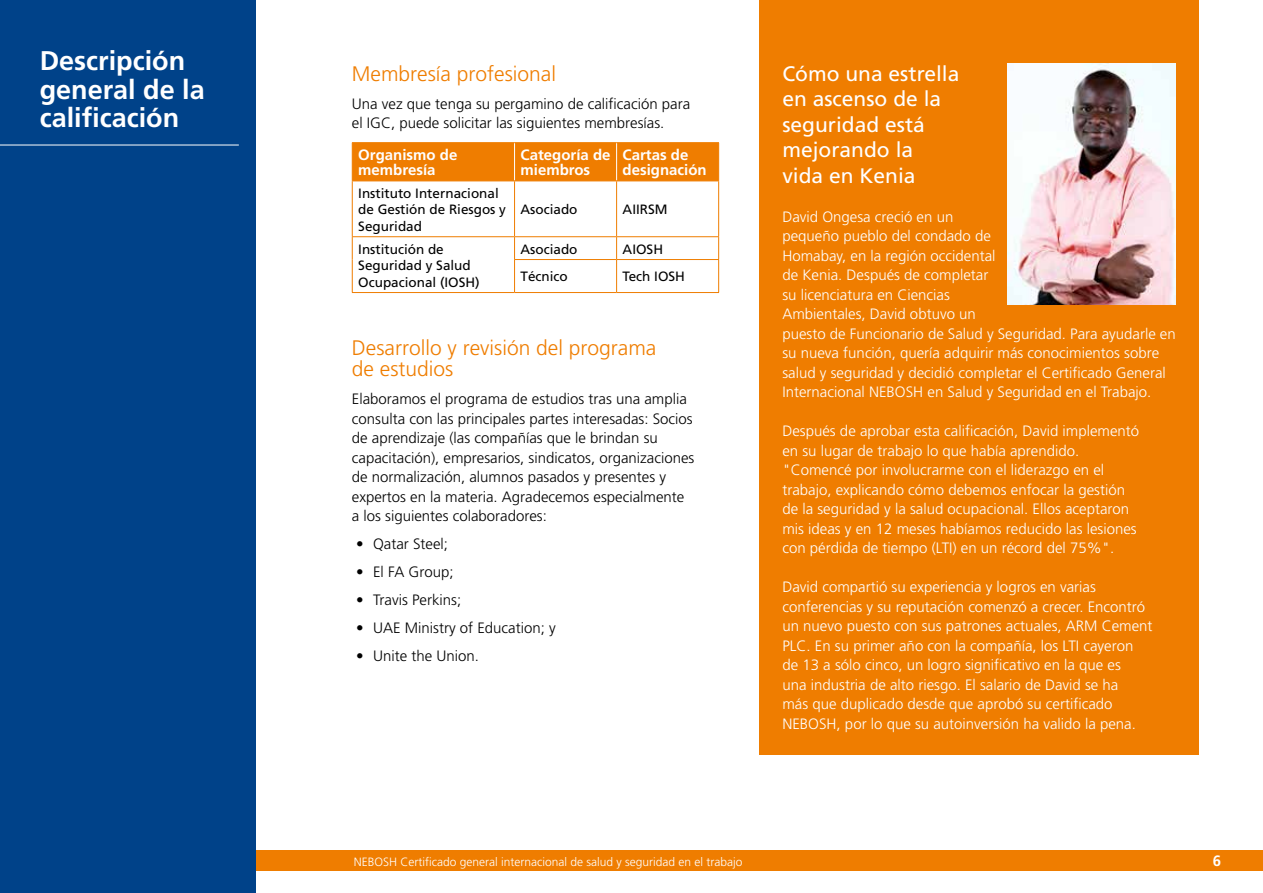
<style>
.page{position:relative;width:1263px;height:893px;background:#fff}
.page>*{position:absolute;margin:0;border:0;box-sizing:border-box;transform-origin:0 0}
.t1{font:700 27px/28.5px "Frutiger LT Std";color:#fff}
.t2{font:21px/25.5px "Frutiger";color:#fff}
.t3{font:300 21px/21px "Frutiger";color:#ef7d00}
.t4{font:300 15px/19.5px "Frutiger";color:#fff}
.t5{font:300 15px/19.5px "Frutiger";color:#000}
.t6{font:700 15px/15px "Frutiger LT Std";color:#fff}
.t7{font:13.5px/16.5px "Frutiger";color:#000}
.t8{font:300 12px "Frutiger";color:#fff}
</style>
<div class="page">
<div style="left:256px;top:850px;width:1007px;height:21px;background:#ef7d00"></div>
<div style="left:0;top:0;width:256px;height:893px;background:#004289"></div>
<div style="left:353px;top:143px;width:365px;height:38px;background:#ef7d00"></div>
<hr style="left:514px;top:143px;width:1px;height:38px;background:#fff">
<hr style="left:616px;top:143px;width:1px;height:38px;background:#fff">
<hr style="left:352px;top:142px;width:162px;height:1px;background:#ef7d00">
<hr style="left:352px;top:143px;width:1px;height:38px;background:#ef7d00">
<hr style="left:514px;top:142px;width:103px;height:1px;background:#ef7d00">
<hr style="left:617px;top:142px;width:102px;height:1px;background:#ef7d00">
<hr style="left:718px;top:143px;width:1px;height:38px;background:#ef7d00">
<hr style="left:352px;top:181px;width:162px;height:1px;background:#ef7d00">
<hr style="left:352px;top:181px;width:1px;height:55px;background:#ef7d00">
<hr style="left:514px;top:181px;width:103px;height:1px;background:#ef7d00">
<hr style="left:514px;top:181px;width:1px;height:55px;background:#ef7d00">
<hr style="left:617px;top:181px;width:102px;height:1px;background:#ef7d00">
<hr style="left:616px;top:181px;width:1px;height:55px;background:#ef7d00">
<hr style="left:718px;top:181px;width:1px;height:55px;background:#ef7d00">
<hr style="left:352px;top:236px;width:162px;height:1px;background:#ef7d00">
<svg style="left:352px;top:237px;width:1px;height:23px"></svg>
<hr style="left:514px;top:236px;width:103px;height:1px;background:#ef7d00">
<svg style="left:514px;top:237px;width:1px;height:22px"></svg>
<hr style="left:617px;top:236px;width:102px;height:1px;background:#ef7d00">
<svg style="left:616px;top:237px;width:1px;height:22px"></svg>
<svg style="left:718px;top:237px;width:1px;height:22px"></svg>
<hr style="left:352px;top:260px;width:1px;height:32px;background:#ef7d00">
<hr style="left:514px;top:259px;width:103px;height:1px;background:#ef7d00">
<hr style="left:514px;top:260px;width:1px;height:32px;background:#ef7d00">
<hr style="left:617px;top:259px;width:102px;height:1px;background:#ef7d00">
<hr style="left:616px;top:260px;width:1px;height:32px;background:#ef7d00">
<hr style="left:718px;top:260px;width:1px;height:32px;background:#ef7d00">
<hr style="left:352px;top:292px;width:162px;height:1px;background:#ef7d00">
<hr style="left:514px;top:292px;width:103px;height:1px;background:#ef7d00">
<hr style="left:617px;top:292px;width:102px;height:1px;background:#ef7d00">
<hr style="left:0;top:145px;width:239px;height:1px;background:#fff">
<div style="left:759px;top:0;width:440px;height:755px;background:#ef7d00"></div>
<img style="left:1007px;top:64px;width:169px;height:240px">
<h1 class="t1" style="left:40px;top:47px;width:167px">Descripción general de la calificación</h1>
<h2 class="t3" style="left:352px;top:63px;width:206px">Membresía profesional</h2>
<p class="t5" style="left:352px;top:94px;width:340px">Una vez que tenga su pergamino de calificación para el IGC, puede solicitar las siguientes membresías.</p>
<p class="t6" style="left:358px;top:147px;width:101px">Organismo de membresía</p>
<p class="t6" style="left:520px;top:147px;width:92px">Categoría de miembros</p>
<p class="t6" style="left:623px;top:147px;width:86px">Cartas de designación</p>
<p class="t7" style="left:358px;top:185px;width:149px">Instituto Internacional de Gestión de Riesgos y<br>Seguridad</p>
<p class="t7" style="left:520px;top:201px;width:58px">Asociado</p>
<p class="t7" style="left:623px;top:201px;width:46px">AIIRSM</p>
<p class="t7" style="left:358px;top:240px;width:123px">Institución de<br>Seguridad y Salud<br>Ocupacional (IOSH)</p>
<p class="t7" style="left:520px;top:240px;width:58px">Asociado</p>
<p class="t7" style="left:623px;top:240px;width:42px">AIOSH</p>
<p class="t7" style="left:520px;top:268px;width:49px">Técnico</p>
<p class="t7" style="left:623px;top:268px;width:64px">Tech IOSH</p>
<h2 class="t3" style="left:352px;top:337px;width:306px">Desarrollo y revisión del programa de estudios</h2>
<p class="t5" style="left:352px;top:389px;width:344px">Elaboramos el programa de estudios tras una amplia consulta con las principales partes interesadas: Socios de aprendizaje (las compañías que le brindan su capacitación), empresarios, sindicatos, organizaciones de normalización, alumnos pasados y presentes y expertos en la materia. Agradecemos especialmente a los siguientes colaboradores:</p>
<p class="t5" style="left:356px;top:534px;width:93px">• Qatar Steel;</p>
<p class="t5" style="left:356px;top:562px;width:99px">• El FA Group;</p>
<p class="t5" style="left:356px;top:590px;width:107px">• Travis Perkins;</p>
<p class="t5" style="left:356px;top:618px;width:201px">• UAE Ministry of Education; y</p>
<p class="t5" style="left:356px;top:646px;width:124px">• Unite the Union.</p>
<h2 class="t2" style="left:782px;top:60px;width:179px">Cómo una estrella en ascenso de la seguridad está mejorando la<br>vida en Kenia</h2>
<p class="t4" style="left:782px;top:207px;width:395px">David Ongesa creció en un<br>pequeño pueblo del condado de<br>Homabay, en la región occidental<br>de Kenia. Después de completar<br>su licenciatura en Ciencias<br>Ambientales, David obtuvo un<br>puesto de Funcionario de Salud y Seguridad. Para ayudarle en su nueva función, quería adquirir más conocimientos sobre salud y seguridad y decidió completar el Certificado General Internacional NEBOSH en Salud y Seguridad en el Trabajo.</p>
<p class="t4" style="left:782px;top:421px;width:358px">Después de aprobar esta calificación, David implementó en su lugar de trabajo lo que había aprendido. "Comencé por involucrarme con el liderazgo en el trabajo, explicando cómo debemos enfocar la gestión de la seguridad y la salud ocupacional. Ellos aceptaron mis ideas y en 12 meses habíamos reducido las lesiones con pérdida de tiempo (LTI) en un récord del 75%".</p>
<p class="t4" style="left:782px;top:577px;width:372px">David compartió su experiencia y logros en varias conferencias y su reputación comenzó a crecer. Encontró un nuevo puesto con sus patrones actuales, ARM Cement PLC. En su primer año con la compañía, los LTI cayeron de 13 a sólo cinco, un logro significativo en la que es<br>una industria de alto riesgo. El salario de David se ha<br>más que duplicado desde que aprobó su certificado NEBOSH, por lo que su autoinversión ha valido la pena.</p>
<p class="t8" style="left:354px;top:855px;width:390px">NEBOSH Certificado general internacional de salud y seguridad en el trabajo</p>
<p class="t6" style="left:1213px;top:854px;width:10px">6</p>
</div>
